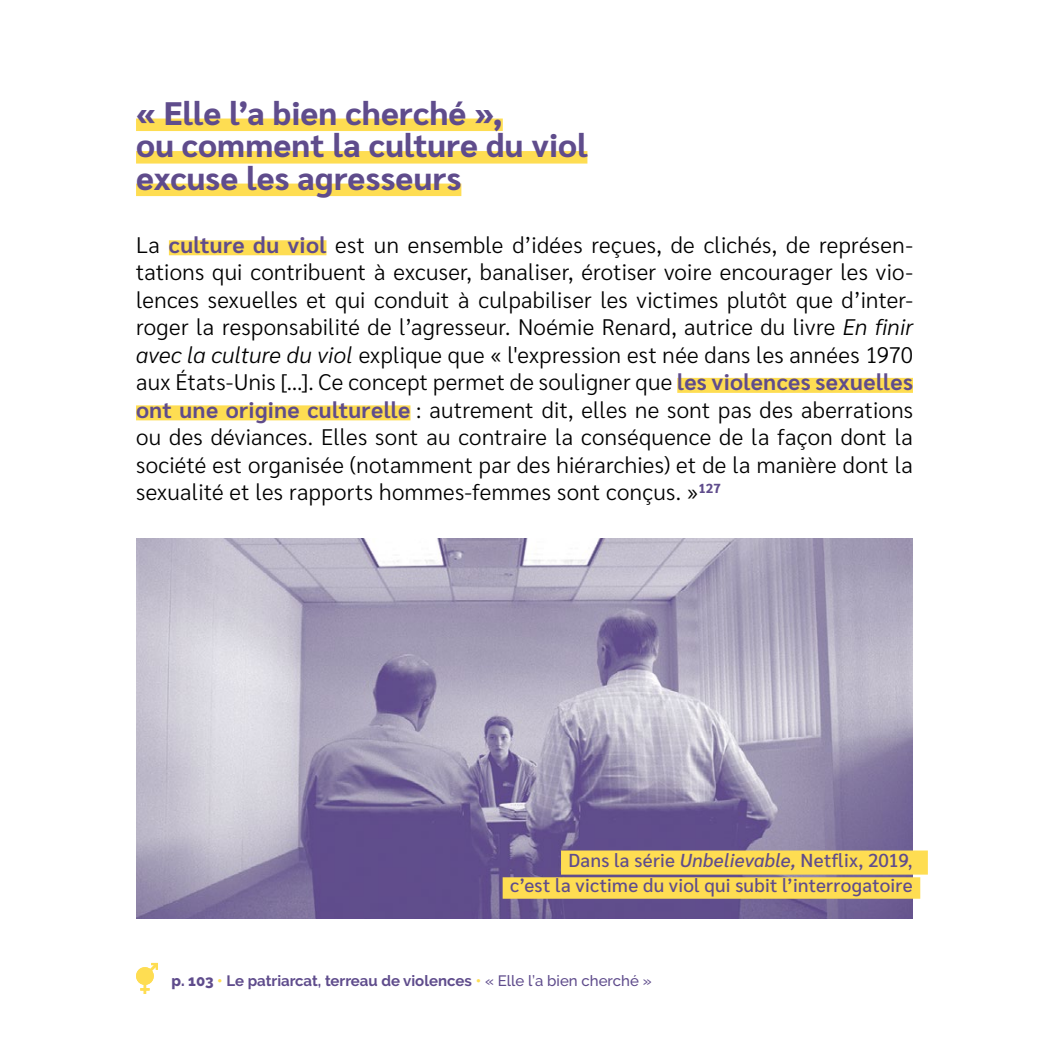
<style>
.page{position:relative;width:1053px;height:1053px;background:#fff}
.page>*{position:absolute;margin:0;border:0;box-sizing:border-box;transform-origin:0 0}
.t1{font:800 32.5px/32.5px "Sarabun";letter-spacing:.01em;color:#5f4c8c}
.t2{font:300 22.5px/27.5px "Sarabun";letter-spacing:.015em;color:#000;text-align:justify}
.t3{font:500 18.75px/25.5px "Sarabun";letter-spacing:.015em;color:#5f4c8c;text-align:right}
.t4{font:700 15px "Raleway";color:#5f4c8c}
.s1{font-weight:700;color:#5f4c8c}
.s2{font-style:italic}
.s3{font-weight:400}
.s4{font-weight:800}
.s5{font-weight:800;color:#fedd52}
.s6{font-weight:500}
</style>
<div class="page">
<svg style="left:136px;top:962px;width:22px;height:31px"></svg>
<div style="left:136px;top:118px;width:366px;height:13px;background:#fedd52"></div>
<div style="left:136px;top:151px;width:451px;height:12px;background:#fedd52"></div>
<div style="left:136px;top:183px;width:325px;height:13px;background:#fedd52"></div>
<div style="left:169px;top:240px;width:157px;height:15px;background:#fedd52"></div>
<div style="left:677px;top:378px;width:235px;height:15px;background:#fedd52"></div>
<div style="left:136px;top:405px;width:274px;height:15px;background:#fedd52"></div>
<img style="left:136px;top:539px;width:776px;height:379px">
<div style="left:561px;top:850px;width:366px;height:24px;background:#fedd52"></div>
<div style="left:502px;top:877px;width:418px;height:21px;background:#fedd52"></div>
<h1 class="t1" style="left:136px;top:97px;width:453px">« Elle l’a bien cherché »,<br>ou comment la culture du viol excuse les agresseurs</h1>
<p class="t2" style="left:136px;top:231px;width:778px">La <span class="s1">culture du viol</span> est un ensemble d’idées reçues, de clichés, de représen&shy;tations qui contribuent à excuser, banaliser, érotiser voire encourager les vio&shy;lences sexuelles et qui conduit à culpabiliser les victimes plutôt que d’inter&shy;roger la responsabilité de l’agresseur. Noémie Renard, autrice du livre <span class="s2">En finir avec la culture du viol</span> explique que « l'expression est née dans les années 1970 aux États-Unis […]. Ce concept permet de souligner que <span class="s1">les violences sexuelles ont une origine culturelle</span> : autrement dit, elles ne sont pas des aberrations ou des déviances. Elles sont au contraire la conséquence de la façon dont la société est organisée (notamment par des hiérarchies) et de la manière dont la sexualité et les rapports hommes-femmes sont conçus. »<sup>127</sup></p>
<p class="t3" style="left:510px;top:847px;width:404px">Dans la série <span class="s2">Unbelievable,</span> Netflix, 2019<span class="s3">,<br></span>c’est la victime du viol qui subit l’interrogatoire</p>
<p class="t4" style="left:171px;top:971px;width:481px"><span class="s4">p. 103</span> <span class="s5">•</span> Le patriarcat, terreau de violences <span class="s5">•</span> <span class="s6">« Elle l’a bien cherché »</span></p>
</div>
